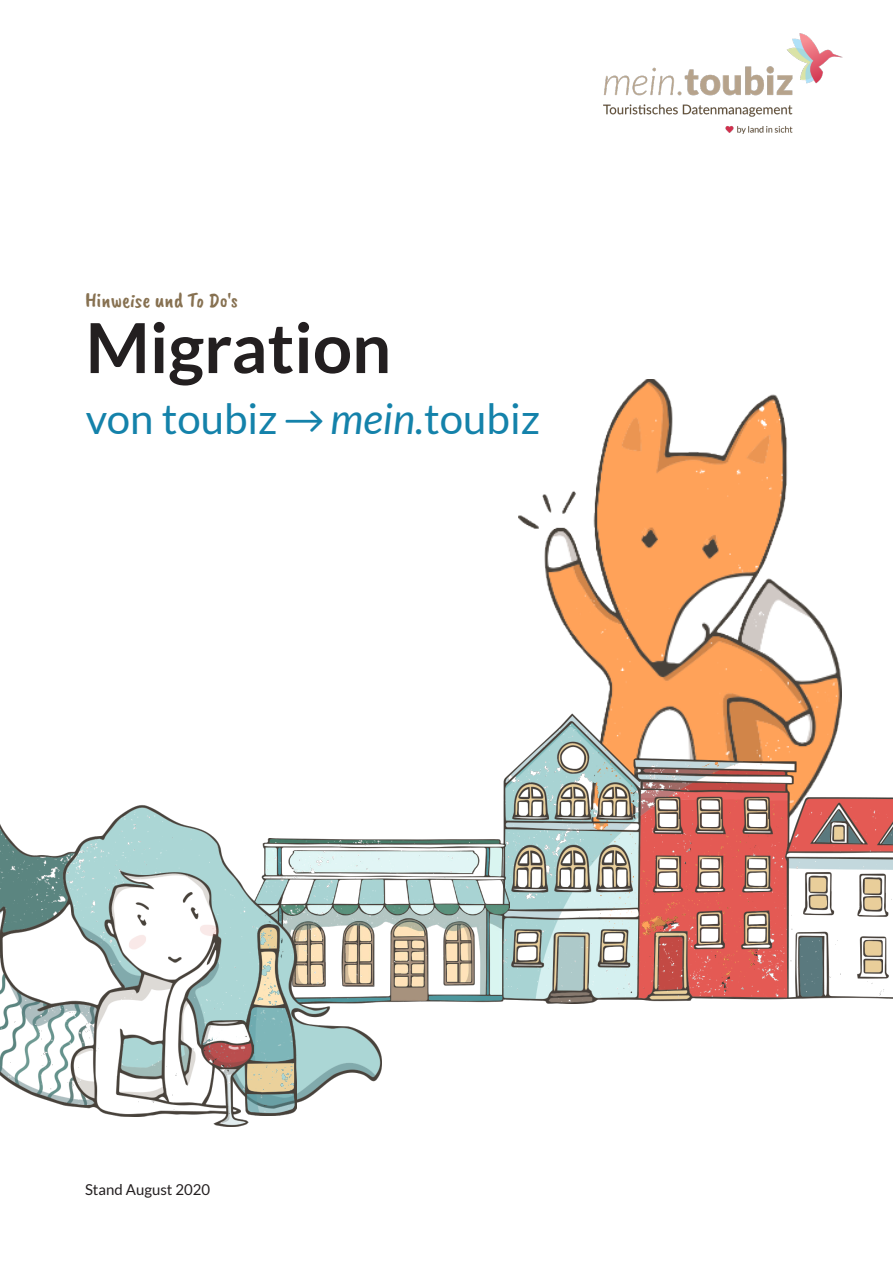
<style>
.page{position:relative;width:893px;height:1263px;background:#fff}
.page>*{position:absolute;margin:0;border:0;box-sizing:border-box;transform-origin:0 0}
.thema_head{font:700 69px "Lato";color:#231f20}
.t1{font:42px "Lato";color:#1482aa}
.topline{font:21px "Caveat Brush";color:#877151}
.t2{font:15px "Lato";color:#231f20}
.s1{font-style:italic}
</style>
<div class="page">
<img style="left:519px;top:379px;width:323px;height:331px">
<img style="left:503px;top:710px;width:390px;height:294px">
<img style="left:603px;top:33px;width:239px;height:101px">
<img style="left:381px;top:838px;width:128px;height:166px">
<img style="left:0;top:805px;width:381px;height:311px">
<img style="left:244px;top:924px;width:52px;height:191px">
<img style="left:201px;top:1020px;width:53px;height:107px">
<p class="topline" style="left:85px;top:288px;width:154px">Hinweise und To Do's</p>
<p class="thema_head" style="left:86px;top:308px;width:307px">Migration</p>
<p class="t1" style="left:86px;top:396px;width:456px">von toubiz ●□■□▼ <span class="s1">mein.</span>toubiz</p>
<p class="t2" style="left:85px;top:1181px;width:127px">Stand August 2020</p>
</div>
